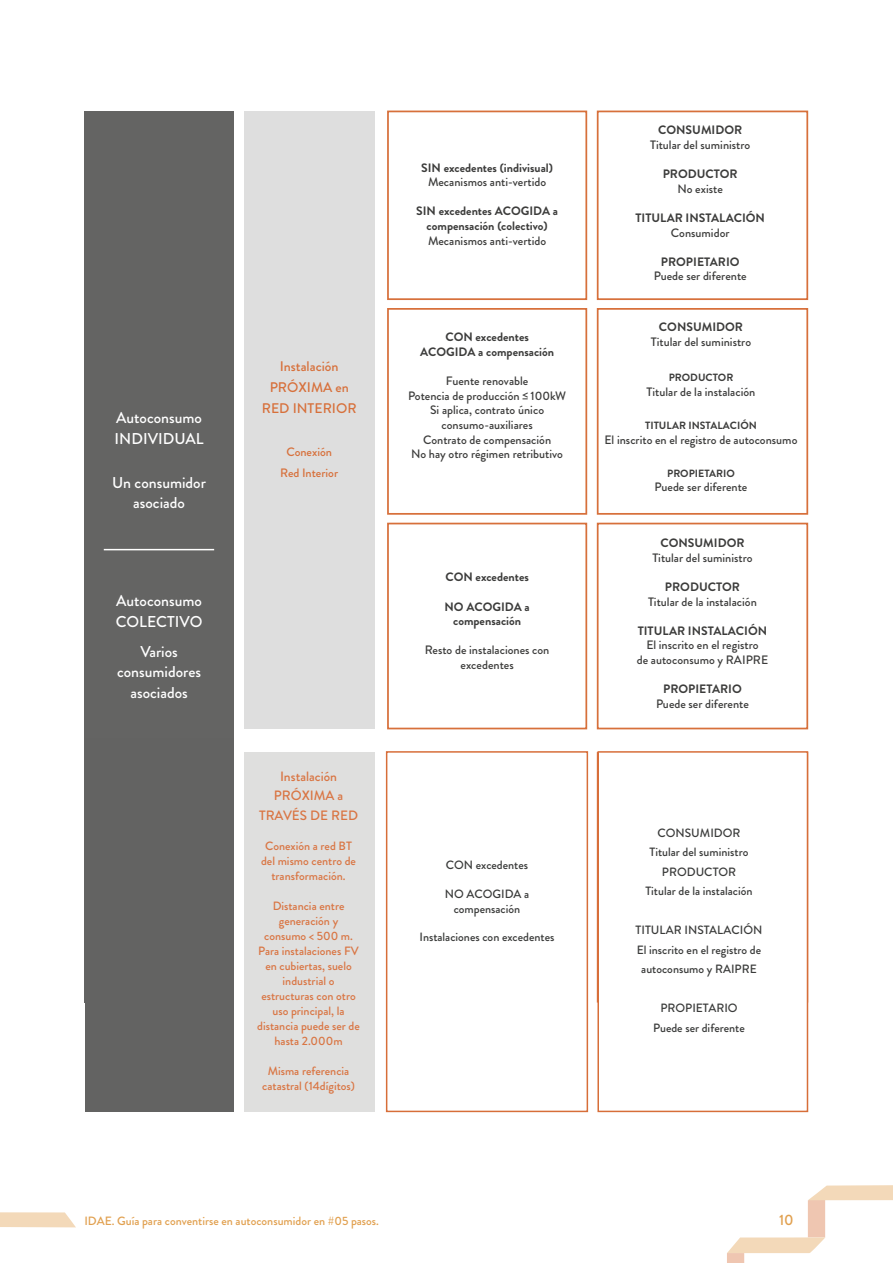
<style>
.page{position:relative;width:893px;height:1263px;background:#fff}
.page>*{position:absolute;margin:0;border:0;box-sizing:border-box;transform-origin:0 0}
.t1{font:500 15.6px/20.9px "Brandon Grotesque";color:#fff}
.t2{font:500 15px "Brandon Grotesque";color:#e1a04f}
.t3{font:500 13.95px/20.9px "Brandon Grotesque";color:#d7703b;text-align:center}
.t4{font:500 13.5px/19.5px "Brandon Grotesque";color:#d97543;text-align:center}
.t5{font:500 12.15px/14.5px "Brandon Grotesque";color:#3c3c3b;text-align:center}
.t6{font:700 12.15px/14.5px "Brandon Grotesque";color:#3c3c3b;text-align:center}
.t7{font:500 12.15px/14.5px "Brandon Grotesque";color:#d7703b;text-align:center}
.t8{font:500 12px/15px "Brandon Grotesque";color:#d97543;text-align:center}
.t9{font:500 12px/19.5px "Brandon Grotesque";color:#3a3b3a;text-align:center}
.t10{font:500 12px "Brandon Grotesque";color:#e1a04f}
.t11{font:700 10.5px "Brandon Grotesque";color:#3c3c3b}
</style>
<div class="page">
<svg style="left:727px;top:1185px;width:166px;height:78px"></svg>
<svg style="left:0;top:1212px;width:76px;height:15px"></svg>
<div style="left:244px;top:111px;width:131px;height:618px;background:#d8d8d8"></div>
<div style="left:85px;top:111px;width:149px;height:891px;background:#646463"></div>
<div style="left:597px;top:523px;width:211px;height:206px;border:2px solid #d7703b"></div>
<div style="left:597px;top:308px;width:211px;height:207px;border:2px solid #d7703b"></div>
<div style="left:597px;top:111px;width:211px;height:189px;border:2px solid #d7703b"></div>
<div style="left:387px;top:111px;width:200px;height:189px;border:2px solid #d7703b"></div>
<div style="left:387px;top:308px;width:200px;height:207px;border:2px solid #d7703b"></div>
<div style="left:387px;top:523px;width:200px;height:206px;border:2px solid #d7703b"></div>
<hr style="left:104px;top:549px;width:110px;height:1px;background:#fff">
<div style="left:244px;top:752px;width:131px;height:359px;background:#dfdfde"></div>
<div style="left:85px;top:738px;width:148px;height:373px;background:#636362"></div>
<div style="left:386px;top:751px;width:202px;height:361px;background:#fff;border:2px solid #d76e39"></div>
<div style="left:597px;top:751px;width:211px;height:361px;background:#fff;border:2px solid #d76e39"></div>
<p class="t1" style="left:115px;top:407px;width:91px">Autoconsumo<br>INDIVIDUAL</p>
<p class="t1" style="left:112px;top:472px;width:95px;text-align:center">Un consumidor asociado</p>
<p class="t1" style="left:116px;top:590px;width:88px">Autoconsumo<br>COLECTIVO</p>
<p class="t1" style="left:117px;top:641px;width:86px;text-align:center">Varios consumidores asociados</p>
<p class="t3" style="left:262px;top:356px;width:96px">Instalación<br>PRÓXIMA en<br>RED INTERIOR</p>
<p class="t7" style="left:280px;top:442px;width:59px;line-height:20.9px">Conexión<br>Red Interior</p>
<p class="t3" style="left:258px;top:765px;width:104px">Instalación<br>PRÓXIMA a<br>TRAVÉS DE RED</p>
<p class="t4" style="left:259px;top:767px;width:100px">Instalación<br>PRÓXIMA a<br>TRAVÉS DE RED</p>
<p class="t8" style="left:261px;top:838px;width:96px">Conexión a red BT del mismo centro de transformación.</p>
<p class="t8" style="left:257px;top:898px;width:104px">Distancia entre generación y consumo &lt; 500 m.<br>Para instalaciones FV en cubiertas, suelo industrial o estructuras con otro uso principal, la distancia puede ser de hasta 2.000m</p>
<p class="t8" style="left:262px;top:1063px;width:94px">Misma referencia catastral (14dígitos)</p>
<p class="t7" style="left:261px;top:837px;width:98px">Conexión a red BT del mismo centro de transformación.</p>
<p class="t7" style="left:256px;top:895px;width:108px">Distancia entre contadores generación y consumo &lt;500m.</p>
<p class="t7" style="left:268px;top:954px;width:84px">Misma referencia</p>
<p class="t6" style="left:421px;top:160px;width:133px">SIN excedentes (indivisual)</p>
<p class="t5" style="left:428px;top:175px;width:120px">Mecanismos anti-vertido</p>
<p class="t6" style="left:416px;top:204px;width:143px">SIN excedentes ACOGIDA a compensación (colectivo)</p>
<p class="t5" style="left:428px;top:233px;width:120px">Mecanismos anti-vertido</p>
<p class="t6" style="left:420px;top:330px;width:136px">CON excedentes<br>ACOGIDA a compensación</p>
<p class="t5" style="left:408px;top:374px;width:160px">Fuente renovable<br>Potencia de producción ≤ 100kW<br>Si aplica, contrato único consumo-auxiliares<br>Contrato de compensación<br>No hay otro régimen retributivo</p>
<p class="t6" style="left:445px;top:570px;width:85px">CON excedentes</p>
<p class="t6" style="left:444px;top:599px;width:87px">NO ACOGIDA a compensación</p>
<p class="t5" style="left:425px;top:643px;width:126px">Resto de instalaciones con excedentes</p>
<p class="t6" style="left:658px;top:123px;width:86px">CONSUMIDOR</p>
<p class="t5" style="left:650px;top:138px;width:102px">Titular del suministro</p>
<p class="t6" style="left:663px;top:167px;width:77px">PRODUCTOR</p>
<p class="t5" style="left:678px;top:181px;width:47px">No existe</p>
<p class="t6" style="left:635px;top:211px;width:131px">TITULAR INSTALACIÓN</p>
<p class="t5" style="left:671px;top:225px;width:60px">Consumidor</p>
<p class="t6" style="left:661px;top:254px;width:80px">PROPIETARIO</p>
<p class="t5" style="left:654px;top:269px;width:94px">Puede ser diferente</p>
<p class="t6" style="left:659px;top:320px;width:86px">CONSUMIDOR</p>
<p class="t5" style="left:651px;top:335px;width:102px">Titular del suministro</p>
<p class="t11" style="left:669px;top:370px;width:66px">PRODUCTOR</p>
<p class="t5" style="left:647px;top:384px;width:110px">Titular de la instalación</p>
<p class="t11" style="left:645px;top:418px;width:113px">TITULAR INSTALACIÓN</p>
<p class="t5" style="left:605px;top:432px;width:194px">El inscrito en el registro de autoconsumo</p>
<p class="t11" style="left:667px;top:466px;width:69px">PROPIETARIO</p>
<p class="t5" style="left:654px;top:480px;width:94px">Puede ser diferente</p>
<p class="t6" style="left:660px;top:536px;width:86px">CONSUMIDOR</p>
<p class="t5" style="left:652px;top:550px;width:102px">Titular del suministro</p>
<p class="t6" style="left:665px;top:580px;width:77px">PRODUCTOR</p>
<p class="t5" style="left:648px;top:594px;width:110px">Titular de la instalación</p>
<p class="t6" style="left:638px;top:624px;width:131px">TITULAR INSTALACIÓN</p>
<p class="t5" style="left:637px;top:638px;width:133px">El inscrito en el registro<br>de autoconsumo y RAIPRE</p>
<p class="t6" style="left:663px;top:682px;width:80px">PROPIETARIO</p>
<p class="t5" style="left:656px;top:697px;width:94px">Puede ser diferente</p>
<p class="t9" style="left:446px;top:855px;width:84px">CON excedentes</p>
<p class="t9" style="left:445px;top:886px;width:86px;line-height:15px">NO ACOGIDA a compensación</p>
<p class="t9" style="left:420px;top:927px;width:136px">Instalaciones con excedentes</p>
<p class="t6" style="left:444px;top:863px;width:87px">NO ACOGIDA a</p>
<p class="t9" style="left:645px;top:823px;width:109px">CONSUMIDOR<br>Titular del suministro<br>PRODUCTOR<br>Titular de la instalación</p>
<p class="t9" style="left:636px;top:921px;width:128px">TITULAR INSTALACIÓN<br>El inscrito en el registro de autoconsumo y RAIPRE</p>
<p class="t9" style="left:653px;top:999px;width:93px">PROPIETARIO<br>Puede ser diferente</p>
<p class="t6" style="left:662px;top:834px;width:77px">PRODUCTOR</p>
<p class="t5" style="left:645px;top:848px;width:110px">Titular de la instalación</p>
<p class="t10" style="left:84px;top:1212px;width:296px">IDAE. Guía para conventirse en autoconsumidor en #05 pasos.</p>
<p class="t2" style="left:779px;top:1209px;width:16px">10</p>
</div>
